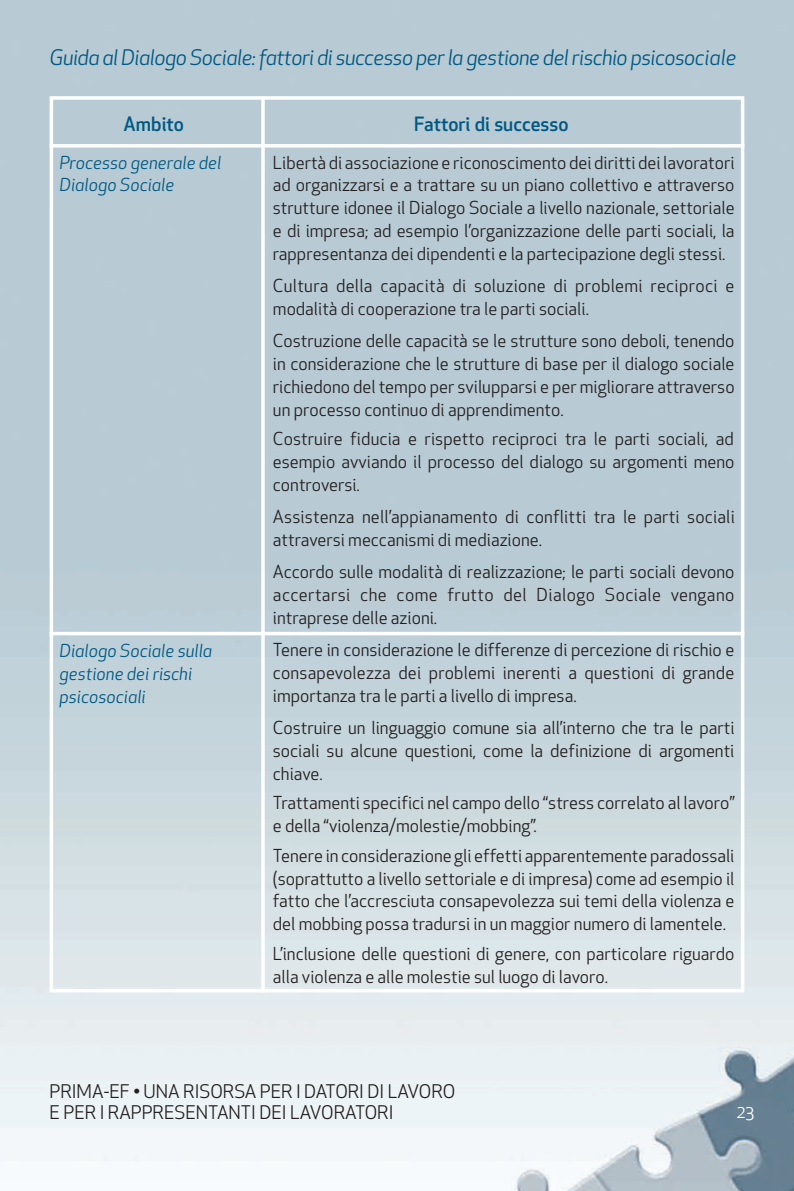
<style>
.page{position:relative;width:794px;height:1191px;background:#fff}
.page>*{position:absolute;margin:0;border:0;box-sizing:border-box;transform-origin:0 0}
.t1{font:italic 21px "Apex New";letter-spacing:-.025em;color:#005983}
.t2{font:500 19.25px "Apex New";color:#005983}
.t3{font:18.38px/21px "Apex New";color:#231f20}
.t4{font:17.5px/22.8px "Apex New";color:#231f20;text-align:justify}
.t5{font:italic 17.5px/22.8px "Apex New";color:#005983}
.t6{font:17.5px "Apex New";color:#fff}
</style>
<div class="page">
<img style="left:0;top:0;width:794px;height:1191px">
<div style="left:50px;top:96px;width:694px;height:896px;border:4px solid #fff"></div>
<svg style="left:50px;top:144px;width:694px;height:4px"></svg>
<hr style="left:50px;top:632px;width:694px;height:3px;background:#fff">
<svg style="left:261px;top:99px;width:4px;height:893px"></svg>
<p class="t1" style="left:50px;top:50px;width:688px">Guida al Dialogo Sociale: fattori di successo per la gestione del rischio psicosociale</p>
<p class="t2" style="left:124px;top:117px;width:62px">Ambito</p>
<p class="t2" style="left:414px;top:117px;width:156px">Fattori di successo</p>
<p class="t5" style="left:60px;top:153px;width:163px">Processo generale del<br>Dialogo Sociale</p>
<p class="t5" style="left:60px;top:641px;width:154px">Dialogo Sociale sulla gestione dei rischi psicosociali</p>
<p class="t4" style="left:273px;top:153px;width:463px">Libertà di associazione e riconoscimento dei diritti dei lavoratori ad organizzarsi e a trattare su un piano collettivo e attraverso strutture idonee il Dialogo Sociale a livello nazionale, settoriale e di impresa; ad esempio l’organizzazione delle parti sociali, la rappresentanza dei dipendenti e la partecipazione degli stessi.</p>
<p class="t4" style="left:273px;top:276px;width:463px">Cultura della capacità di soluzione di problemi reciproci e modalità di cooperazione tra le parti sociali.</p>
<p class="t4" style="left:273px;top:331px;width:463px">Costruzione delle capacità se le strutture sono deboli, tenendo in considerazione che le strutture di base per il dialogo sociale richiedono del tempo per svilupparsi e per migliorare attraverso un processo continuo di apprendimento.</p>
<p class="t4" style="left:273px;top:429px;width:463px">Costruire fiducia e rispetto reciproci tra le parti sociali, ad esempio avviando il processo del dialogo su argomenti meno controversi.</p>
<p class="t4" style="left:273px;top:507px;width:463px">Assistenza nell’appianamento di conflitti tra le parti sociali attraversi meccanismi di mediazione.</p>
<p class="t4" style="left:273px;top:562px;width:463px">Accordo sulle modalità di realizzazione; le parti sociali devono accertarsi che come frutto del Dialogo Sociale vengano intraprese delle azioni.</p>
<p class="t4" style="left:273px;top:640px;width:463px">Tenere in considerazione le differenze di percezione di rischio e consapevolezza dei problemi inerenti a questioni di grande importanza tra le parti a livello di impresa.</p>
<p class="t4" style="left:273px;top:718px;width:463px">Costruire un linguaggio comune sia all’interno che tra le parti sociali su alcune questioni, come la definizione di argomenti chiave.</p>
<p class="t4" style="left:273px;top:793px;width:463px">Trattamenti specifici nel campo dello “stress correlato al lavoro” e della “violenza/molestie/mobbing”.</p>
<p class="t4" style="left:273px;top:846px;width:463px">Tenere in considerazione gli effetti apparentemente paradossali (soprattutto a livello settoriale e di impresa) come ad esempio il fatto che l’accresciuta consapevolezza sui temi della violenza e del mobbing possa tradursi in un maggior numero di lamentele.</p>
<p class="t4" style="left:273px;top:944px;width:463px">L’inclusione delle questioni di genere, con particolare riguardo alla violenza e alle molestie sul luogo di lavoro.</p>
<p class="t3" style="left:50px;top:1083px;width:407px">PRIMA-EF • UNA RISORSA PER I DATORI DI LAVORO<br>E PER I RAPPRESENTANTI DEI LAVORATORI</p>
<p class="t6" style="left:737px;top:1104px;width:19px">23</p>
</div>
